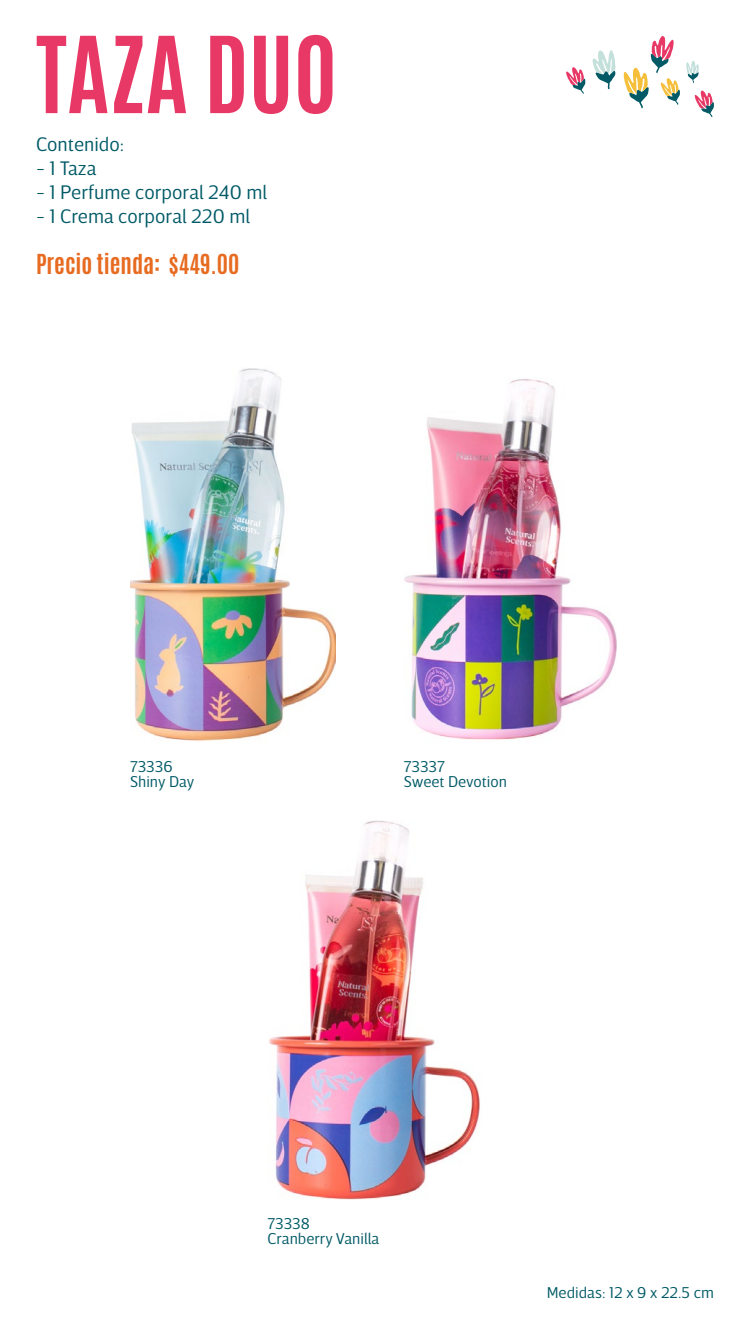
<style>
.page{position:relative;width:750px;height:1334px;background:#fff}
.page>*{position:absolute;margin:0;border:0;box-sizing:border-box;transform-origin:0 0}
.t1{font:700 90px "Antonio";color:#e83966}
.t2{font:700 23px "Antonio";color:#e76b20}
.t3{font:300 20px "Breve Sans Text";color:#015a66}
.t4{font:300 16px/15px "Breve Sans Text";color:#015a66}
</style>
<div class="page">
<svg style="left:686px;top:61px;width:13px;height:22px"></svg>
<svg style="left:592px;top:50px;width:24px;height:39px"></svg>
<svg style="left:566px;top:67px;width:20px;height:27px"></svg>
<svg style="left:695px;top:90px;width:19px;height:27px"></svg>
<svg style="left:624px;top:36px;width:56px;height:72px"></svg>
<img style="left:404px;top:379px;width:213px;height:361px">
<img style="left:269px;top:820px;width:211px;height:379px">
<img style="left:130px;top:368px;width:205px;height:373px">
<h1 class="t1" style="left:36px;top:7px;width:303px">TAZA DUO</h1>
<p class="t3" style="left:36px;top:133px;width:90px">Contenido:</p>
<p class="t3" style="left:36px;top:157px;width:62px">- 1 Taza</p>
<p class="t3" style="left:36px;top:181px;width:233px">- 1 Perfume corporal 240 ml</p>
<p class="t3" style="left:36px;top:205px;width:216px">- 1 Crema corporal 220 ml</p>
<h2 class="t2" style="left:36px;top:247px;width:205px">Precio tienda: $449.00</h2>
<p class="t4" style="left:130px;top:759px;width:66px">73336<br>Shiny Day</p>
<p class="t4" style="left:404px;top:759px;width:105px">73337<br>Sweet Devotion</p>
<p class="t4" style="left:268px;top:1216px;width:113px">73338<br>Cranberry Vanilla</p>
<p class="t4" style="left:547px;top:1285px;width:169px">Medidas: 12 x 9 x 22.5 cm</p>
</div>
